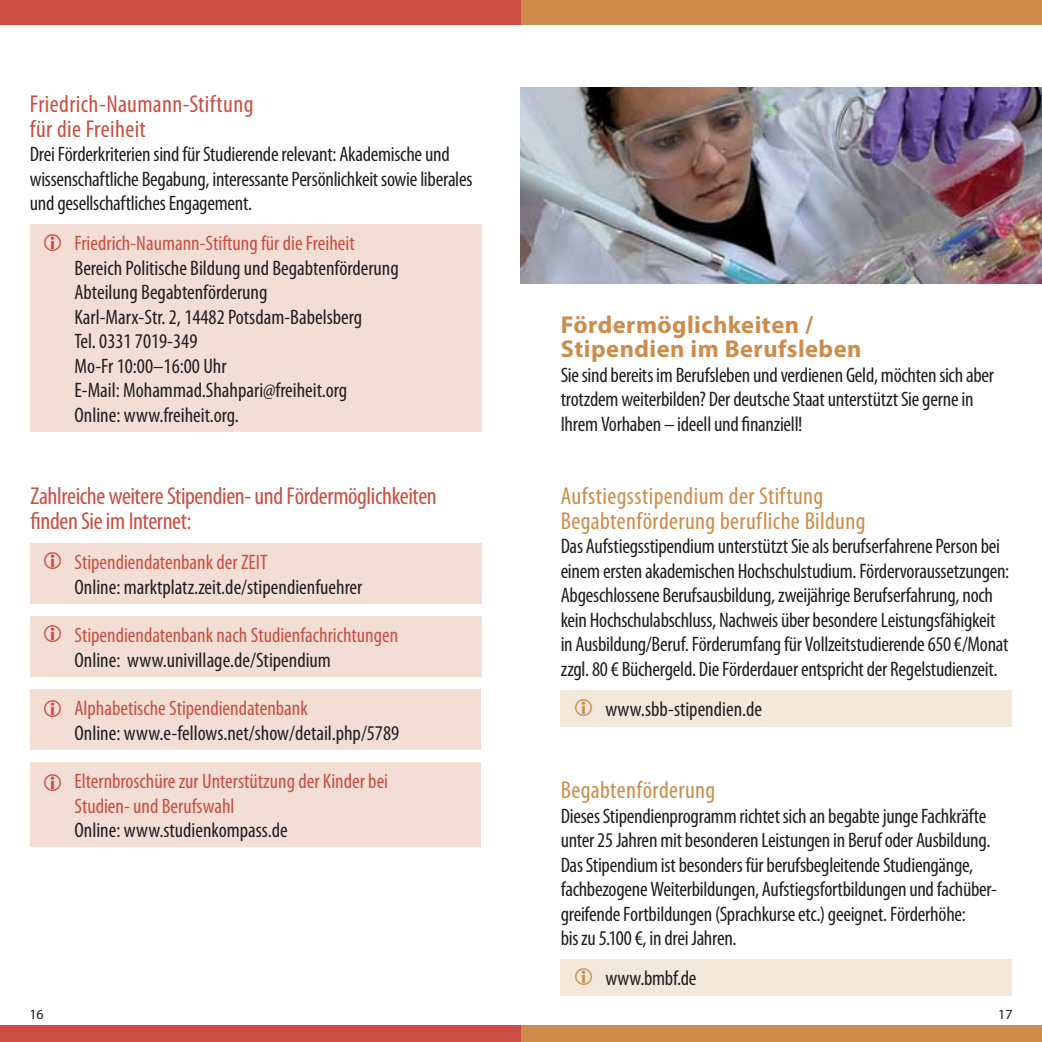
<style>
.page{position:relative;width:1042px;height:1042px;background:#fff}
.page>*{position:absolute;margin:0;border:0;box-sizing:border-box;transform-origin:0 0}
.t1{font:condensed 24.5px/24.5px "Myriad Pro";letter-spacing:.015em;color:#ce8b4b}
.t2{font:condensed 24.5px/24.5px "Myriad Pro";letter-spacing:-.015em;color:#ca4f42}
.t3{font:700 24.5px/24.5px "Myriad Pro";letter-spacing:.02em;color:#ce8b4b}
.t4{font:condensed 24.5px/24.5px "Myriad Pro";letter-spacing:.015em;color:#ca4f42}
.t5{font:condensed 21px/24.5px "Myriad Pro";letter-spacing:-.01em;color:#231f20}
.t6{font:condensed 21px/24.5px "Myriad Pro";color:#ca4f42}
.t7{font:14px "Myriad Pro";color:#231f20}
</style>
<div class="page">
<img style="left:521px;top:88px;width:521px;height:195px">
<div style="left:561px;top:690px;width:451px;height:37px;background:#f4e8db"></div>
<div style="left:561px;top:959px;width:451px;height:36px;background:#f4e8db"></div>
<div style="left:30px;top:543px;width:451px;height:60px;background:#f3ded5"></div>
<div style="left:30px;top:616px;width:451px;height:60px;background:#f3ded5"></div>
<div style="left:30px;top:689px;width:451px;height:60px;background:#f3ded5"></div>
<div style="left:30px;top:762px;width:451px;height:85px;background:#f3ded5"></div>
<div style="left:30px;top:225px;width:451px;height:207px;background:#f3ded5"></div>
<div style="left:0;top:1025px;width:521px;height:17px;background:#ca4f42"></div>
<div style="left:521px;top:0;width:521px;height:25px;background:#ce8b4b"></div>
<div style="left:0;top:0;width:521px;height:24px;background:#ca4f42"></div>
<div style="left:521px;top:1025px;width:521px;height:17px;background:#ce8b4b"></div>
<p class="t4" style="left:30px;top:94px;width:225px">Friedrich-Naumann-Stiftung für die Freiheit</p>
<p class="t5" style="left:30px;top:144px;width:444px">Drei Förderkriterien sind für Studierende relevant: Akademische und wissenschaftliche Begabung, interessante Persönlichkeit sowie liberales und gesellschaftliches Engagement.</p>
<p class="t6" style="left:74px;top:233px;width:282px">Friedrich-Naumann-Stiftung für die Freiheit</p>
<p class="t5" style="left:74px;top:258px;width:326px">Bereich Politische Bildung und Begabtenförderung Abteilung Begabtenförderung<br>Karl-Marx-Str. 2, 14482 Potsdam-Babelsberg<br>Tel. 0331 7019-349<br>Mo-Fr 10:00–16:00 Uhr<br>E-Mail: Mohammad.Shahpari@freiheit.org<br>Online: www.freiheit.org.</p>
<p class="t2" style="left:30px;top:486px;width:408px">Zahlreiche weitere Stipendien- und Fördermöglichkeiten finden Sie im Internet:</p>
<p class="t6" style="left:74px;top:552px;width:195px">Stipendiendatenbank der ZEIT</p>
<p class="t5" style="left:74px;top:576px;width:289px">Online: marktplatz.zeit.de/stipendienfuehrer</p>
<p class="t6" style="left:74px;top:625px;width:325px">Stipendiendatenbank nach Studienfachrichtungen</p>
<p class="t5" style="left:74px;top:649px;width:258px">Online: www.univillage.de/Stipendium</p>
<p class="t6" style="left:74px;top:698px;width:235px">Alphabetische Stipendiendatenbank</p>
<p class="t5" style="left:74px;top:722px;width:326px">Online: www.e-fellows.net/show/detail.php/5789</p>
<p class="t6" style="left:74px;top:771px;width:315px">Elternbroschüre zur Unterstützung der Kinder bei<br>Studien- und Berufswahl</p>
<p class="t5" style="left:74px;top:820px;width:215px">Online: www.studienkompass.de</p>
<p class="t7" style="left:29px;top:1005px;width:16px">16</p>
<p class="t3" style="left:561px;top:314px;width:302px">Fördermöglichkeiten /<br>Stipendien im Berufsleben</p>
<p class="t5" style="left:561px;top:364px;width:435px">Sie sind bereits im Berufsleben und verdienen Geld, möchten sich aber trotzdem weiterbilden? Der deutsche Staat unterstützt Sie gerne in<br>Ihrem Vorhaben – ideell und finanziell!</p>
<p class="t1" style="left:561px;top:486px;width:306px">Aufstiegsstipendium der Stiftung<br>Begabtenförderung berufliche Bildung</p>
<p class="t5" style="left:561px;top:536px;width:450px">Das Aufstiegsstipendium unterstützt Sie als berufserfahrene Person bei einem ersten akademischen Hochschulstudium. Fördervoraussetzungen:<br>Abgeschlossene Berufsausbildung, zweijährige Berufserfahrung, noch kein Hochschulabschluss, Nachweis über besondere Leistungsfähigkeit in Ausbildung/Beruf. Förderumfang für Vollzeitstudierende 650 €/Monat zzgl. 80 € Büchergeld. Die Förderdauer entspricht der Regelstudienzeit.</p>
<p class="t5" style="left:605px;top:699px;width:158px">www.sbb-stipendien.de</p>
<p class="t1" style="left:561px;top:780px;width:156px">Begabtenförderung</p>
<p class="t5" style="left:561px;top:805px;width:438px">Dieses Stipendienprogramm richtet sich an begabte junge Fachkräfte unter 25 Jahren mit besonderen Leistungen in Beruf oder Ausbildung.<br>Das Stipendium ist besonders für berufsbegleitende Studiengänge, fachbezogene Weiterbildungen, Aufstiegsfortbildungen und fachüber&shy;greifende Fortbildungen (Sprachkurse etc.) geeignet. Förderhöhe:<br>bis zu 5.100 €, in drei Jahren.</p>
<p class="t5" style="left:605px;top:967px;width:93px">www.bmbf.de</p>
<p class="t7" style="left:998px;top:1005px;width:16px">17</p>
</div>
